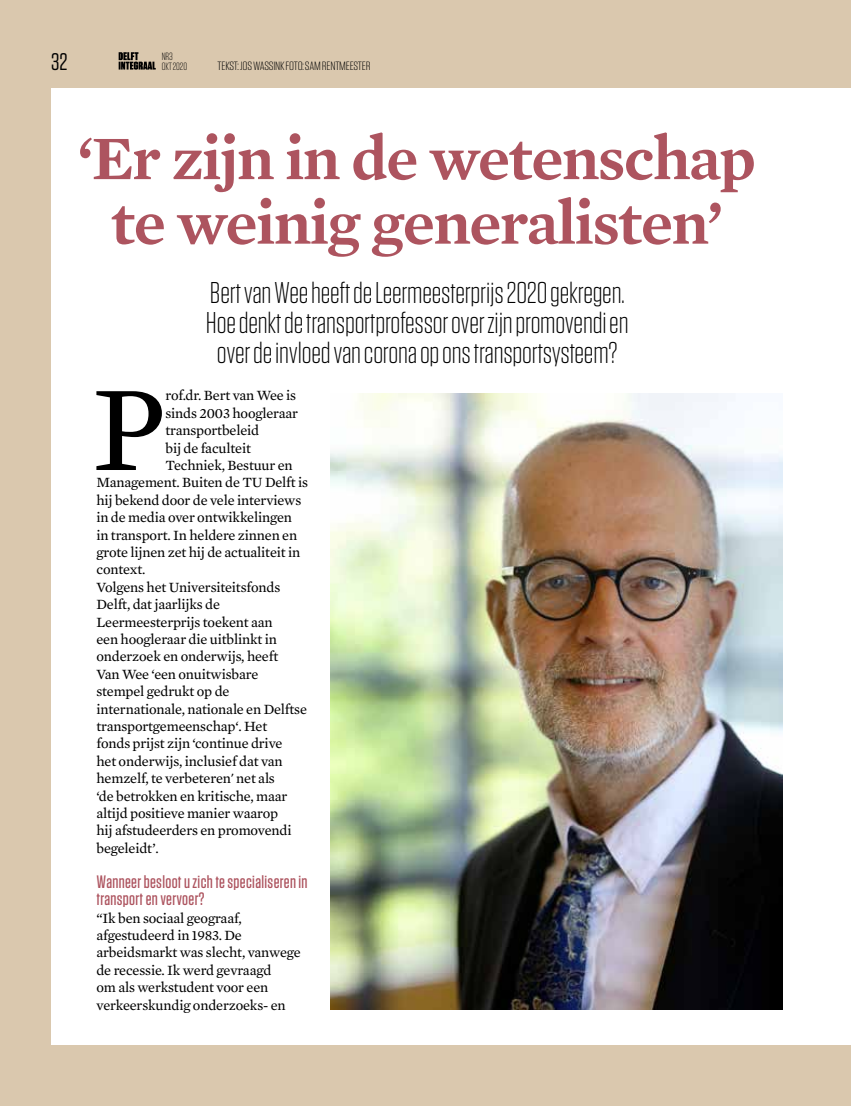
<style>
.page{position:relative;width:851px;height:1106px;background:#fff}
.page>*{position:absolute;margin:0;border:0;box-sizing:border-box;transform-origin:0 0}
.t1{font:123.6px "Mercury Text G2";color:#000}
.t2{font:600 63px/64.5px "Mercury Text G2";letter-spacing:-.02em;color:#ad545f;text-align:center}
.t3{font:300 30px/30px "Tungsten";letter-spacing:-.005em;color:#000;text-align:center}
.t4{font:24px "Tungsten";color:#000}
.t5{font:500 18px/17.4px "Tungsten";letter-spacing:.02em;color:#ad545f}
.t6{font:14.4px/17.4px "Mercury Text G2";letter-spacing:-.01em;color:#000}
.t7{font:300 12px "Tungsten";letter-spacing:-.015em;color:#000;scale:1.15 1}
.t8{font:300 10.5px "Tungsten";letter-spacing:-.005em;color:#000}
</style>
<div class="page">
<div style="left:0;top:0;width:850px;height:1106px;background:#dac8ae"></div>
<div style="left:51px;top:88px;width:799px;height:956px;background:#fff"></div>
<img style="left:331px;top:393px;width:451px;height:616px">
<svg style="left:119px;top:52px;width:37px;height:18px"></svg>
<p class="t8" style="left:162px;top:51px;width:13px">NR3</p>
<h3 class="t4" style="left:51px;top:49px;width:18px">32</h3>
<p class="t8" style="left:162px;top:61px;width:27px">OKT 2020</p>
<p class="t7" style="left:217px;top:59px;width:134px">TEKST: JOS WASSINK FOTO: SAM RENTMEESTER</p>
<h2 class="t2" style="left:78px;top:123px;width:679px">‘Er zijn in de wetenschap te weinig generalisten’</h2>
<h3 class="t3" style="left:206px;top:278px;width:424px">Bert van Wee heeft de Leermeesterprijs 2020 gekregen.<br>Hoe denkt de transportprofessor over zijn promovendi en over de invloed van corona op ons transportsysteem?</h3>
<h1 class="t1" style="left:93px;top:339px;width:76px">P</h1>
<p class="t6" style="left:165px;top:386px;width:132px">rof.dr. Bert van Wee is</p>
<p class="t6" style="left:165px;top:403px;width:134px">sinds 2003 hoogleraar</p>
<p class="t6" style="left:165px;top:421px;width:95px">transportbeleid</p>
<p class="t6" style="left:165px;top:438px;width:87px">bij de faculteit</p>
<p class="t6" style="left:165px;top:456px;width:129px">Techniek, Bestuur en</p>
<p class="t6" style="left:96px;top:473px;width:213px">Management. Buiten de TU Delft is</p>
<p class="t6" style="left:96px;top:490px;width:206px">hij bekend door de vele interviews</p>
<p class="t6" style="left:96px;top:508px;width:197px">in de media over ontwikkelingen</p>
<p class="t6" style="left:96px;top:525px;width:202px">in transport. In heldere zinnen en</p>
<p class="t6" style="left:96px;top:543px;width:205px">grote lijnen zet hij de actualiteit in</p>
<p class="t6" style="left:96px;top:560px;width:51px">context.</p>
<p class="t6" style="left:96px;top:577px;width:185px">Volgens het Universiteitsfonds</p>
<p class="t6" style="left:96px;top:595px;width:125px">Delft, dat jaarlijks de</p>
<p class="t6" style="left:96px;top:612px;width:178px">Leermeesterprijs toekent aan</p>
<p class="t6" style="left:96px;top:629px;width:182px">een hoogleraar die uitblinkt in</p>
<p class="t6" style="left:96px;top:647px;width:183px">onderzoek en onderwijs, heeft</p>
<p class="t6" style="left:96px;top:664px;width:163px">Van Wee ‘een onuitwisbare</p>
<p class="t6" style="left:96px;top:682px;width:134px">stempel gedrukt op de</p>
<p class="t6" style="left:96px;top:699px;width:212px">internationale, nationale en Delftse</p>
<p class="t6" style="left:96px;top:716px;width:172px">transportgemeenschap‘. Het</p>
<p class="t6" style="left:96px;top:734px;width:187px">fonds prijst zijn ‘continue drive</p>
<p class="t6" style="left:96px;top:751px;width:188px">het onderwijs, inclusief dat van</p>
<p class="t6" style="left:96px;top:769px;width:180px">hemzelf, te verbeteren' net als</p>
<p class="t6" style="left:96px;top:786px;width:192px">‘de betrokken en kritische, maar</p>
<p class="t6" style="left:96px;top:803px;width:183px">altijd positieve manier waarop</p>
<p class="t6" style="left:96px;top:821px;width:197px">hij afstudeerders en promovendi</p>
<p class="t6" style="left:96px;top:838px;width:64px">begeleidt’.</p>
<p class="t5" style="left:96px;top:873px;width:213px">Wanneer besloot u zich te specialiseren in transport en vervoer?</p>
<p class="t6" style="left:96px;top:908px;width:206px">“Ik ben sociaal geograaf, afgestudeerd in 1983. De arbeidsmarkt was slecht, vanwege de recessie. Ik werd gevraagd<br>om als werkstudent voor een verkeerskundig onderzoeks- en</p>
</div>
